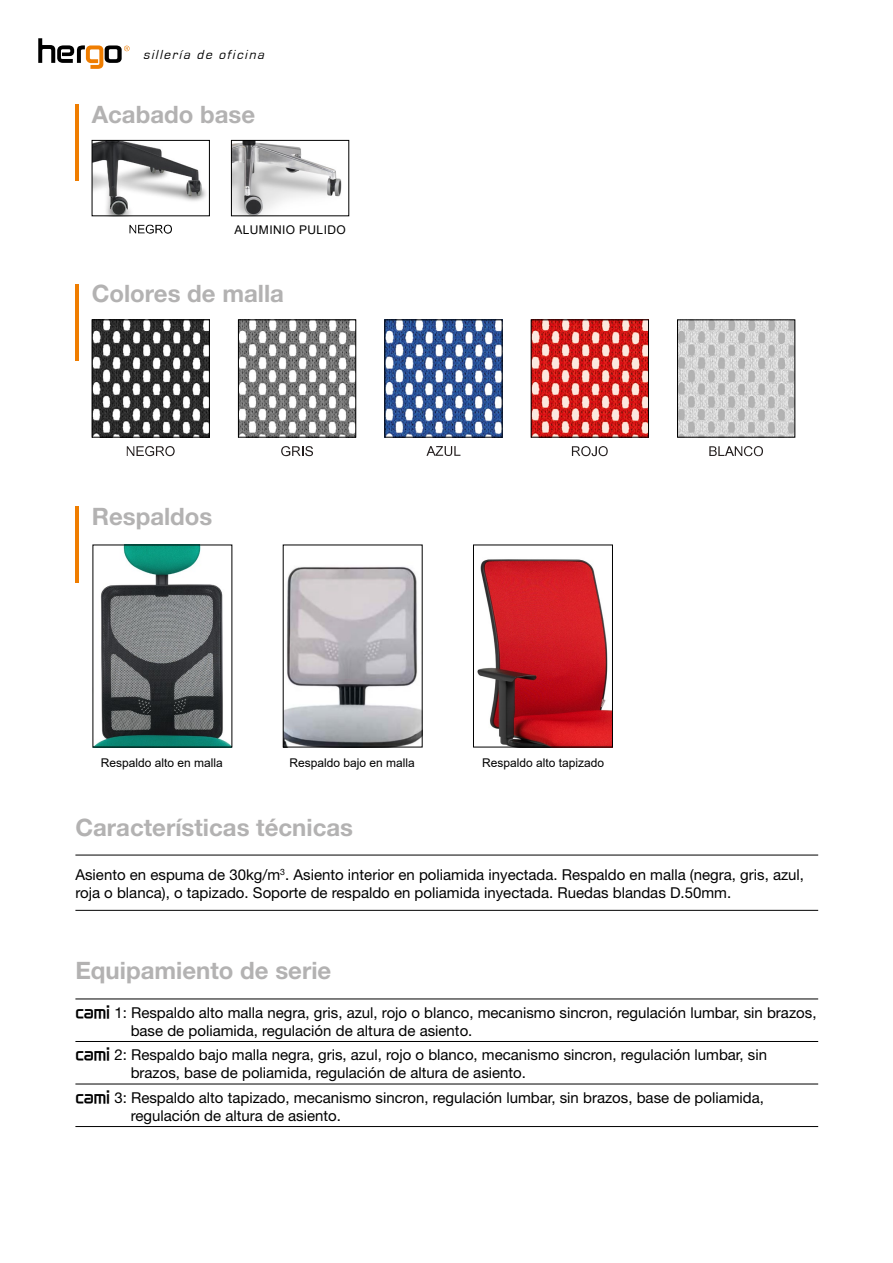
<style>
.page{position:relative;width:893px;height:1263px;background:#fff}
.page>*{position:absolute;margin:0;border:0;box-sizing:border-box;transform-origin:0 0}
.t1{font:700 24px "Helvetica Neue";color:#b3b2b2}
.t2{font:15px/18px "Helvetica Neue";color:#000}
.t3{font:italic 13.5px "Eurostile";color:#000}
.t4{font:12px "Arial";color:#000}
.t5{font:12px "Arial";letter-spacing:.035em;color:#000}
.s1{font-family:"Zekton";font-weight:700}
</style>
<div class="page">
<svg style="left:38px;top:38px;width:92px;height:31px"></svg>
<hr style="left:75px;top:998px;width:743px;height:1px;background:#000">
<hr style="left:75px;top:1041px;width:743px;height:1px;background:#000">
<hr style="left:75px;top:1084px;width:743px;height:1px;background:#000">
<hr style="left:75px;top:1126px;width:743px;height:1px;background:#000">
<hr style="left:75px;top:855px;width:743px;height:1px;background:#000">
<hr style="left:75px;top:910px;width:743px;height:1px;background:#000">
<hr style="left:75px;top:284px;width:4px;height:77px;background:#ef7d00">
<svg style="left:127px;top:446px;width:48px;height:10px"></svg>
<svg style="left:281px;top:446px;width:32px;height:10px"></svg>
<svg style="left:426px;top:446px;width:34px;height:10px"></svg>
<svg style="left:572px;top:446px;width:36px;height:10px"></svg>
<svg style="left:709px;top:446px;width:54px;height:10px"></svg>
<img style="left:94px;top:321px;width:114px;height:115px">
<div style="left:92px;top:319px;width:118px;height:119px;border:1px solid #000"></div>
<img style="left:240px;top:321px;width:114px;height:115px">
<div style="left:238px;top:319px;width:118px;height:119px;border:1px solid #000"></div>
<img style="left:386px;top:321px;width:114px;height:115px">
<div style="left:384px;top:319px;width:118px;height:119px;border:1px solid #000"></div>
<img style="left:533px;top:321px;width:114px;height:115px">
<div style="left:531px;top:319px;width:118px;height:119px;border:1px solid #000"></div>
<img style="left:679px;top:321px;width:114px;height:115px">
<div style="left:677px;top:319px;width:118px;height:119px;border:1px solid #000"></div>
<img style="left:233px;top:142px;width:109px;height:72px">
<img style="left:94px;top:142px;width:113px;height:72px">
<hr style="left:75px;top:104px;width:4px;height:77px;background:#ef7d00">
<svg style="left:129px;top:225px;width:43px;height:9px"></svg>
<div style="left:92px;top:140px;width:118px;height:76px;border:1px solid #000"></div>
<div style="left:231px;top:140px;width:118px;height:76px;border:1px solid #000"></div>
<hr style="left:75px;top:506px;width:4px;height:77px;background:#ef7d00">
<img style="left:95px;top:547px;width:135px;height:198px">
<img style="left:285px;top:566px;width:136px;height:179px">
<div style="left:283px;top:545px;width:140px;height:202px;border:1px solid #000"></div>
<img style="left:477px;top:559px;width:134px;height:186px">
<div style="left:473px;top:545px;width:140px;height:202px;border:1px solid #000"></div>
<p class="t3" style="left:143px;top:47px;width:126px">sillería de oficina</p>
<p class="t1" style="left:92px;top:100px;width:165px">Acabado base</p>
<p class="t5" style="left:234px;top:221px;width:113px">ALUMINIO PULIDO</p>
<p class="t1" style="left:92px;top:279px;width:194px">Colores de malla</p>
<p class="t1" style="left:92px;top:501px;width:122px">Respaldos</p>
<p class="t4" style="left:101px;top:754px;width:124px">Respaldo alto en malla</p>
<p class="t4" style="left:290px;top:754px;width:127px">Respaldo bajo en malla</p>
<p class="t4" style="left:482px;top:754px;width:124px">Respaldo alto tapizado</p>
<p class="t1" style="left:75px;top:812px;width:279px">Características técnicas</p>
<p class="t2" style="left:75px;top:865px;width:730px">Asiento en espuma de 30kg/m<sup>3</sup>. Asiento interior en poliamida inyectada. Respaldo en malla (negra, gris, azul, roja o blanca), o tapizado. Soporte de respaldo en poliamida inyectada. Ruedas blandas D.50mm.</p>
<p class="t1" style="left:75px;top:956px;width:257px">Equipamiento de serie</p>
<p class="t2" style="left:131px;top:1003px;width:687px;text-indent:-55px"><span class="s1">cami</span> 1: Respaldo alto malla negra, gris, azul, rojo o blanco, mecanismo sincron, regulación lumbar, sin brazos, base de poliamida, regulación de altura de asiento.</p>
<p class="t2" style="left:131px;top:1045px;width:638px;text-indent:-55px"><span class="s1">cami</span> 2: Respaldo bajo malla negra, gris, azul, rojo o blanco, mecanismo sincron, regulación lumbar, sin brazos, base de poliamida, regulación de altura de asiento.</p>
<p class="t2" style="left:131px;top:1088px;width:635px;text-indent:-55px"><span class="s1">cami</span> 3: Respaldo alto tapizado, mecanismo sincron, regulación lumbar, sin brazos, base de poliamida, regulación de altura de asiento.</p>
</div>
